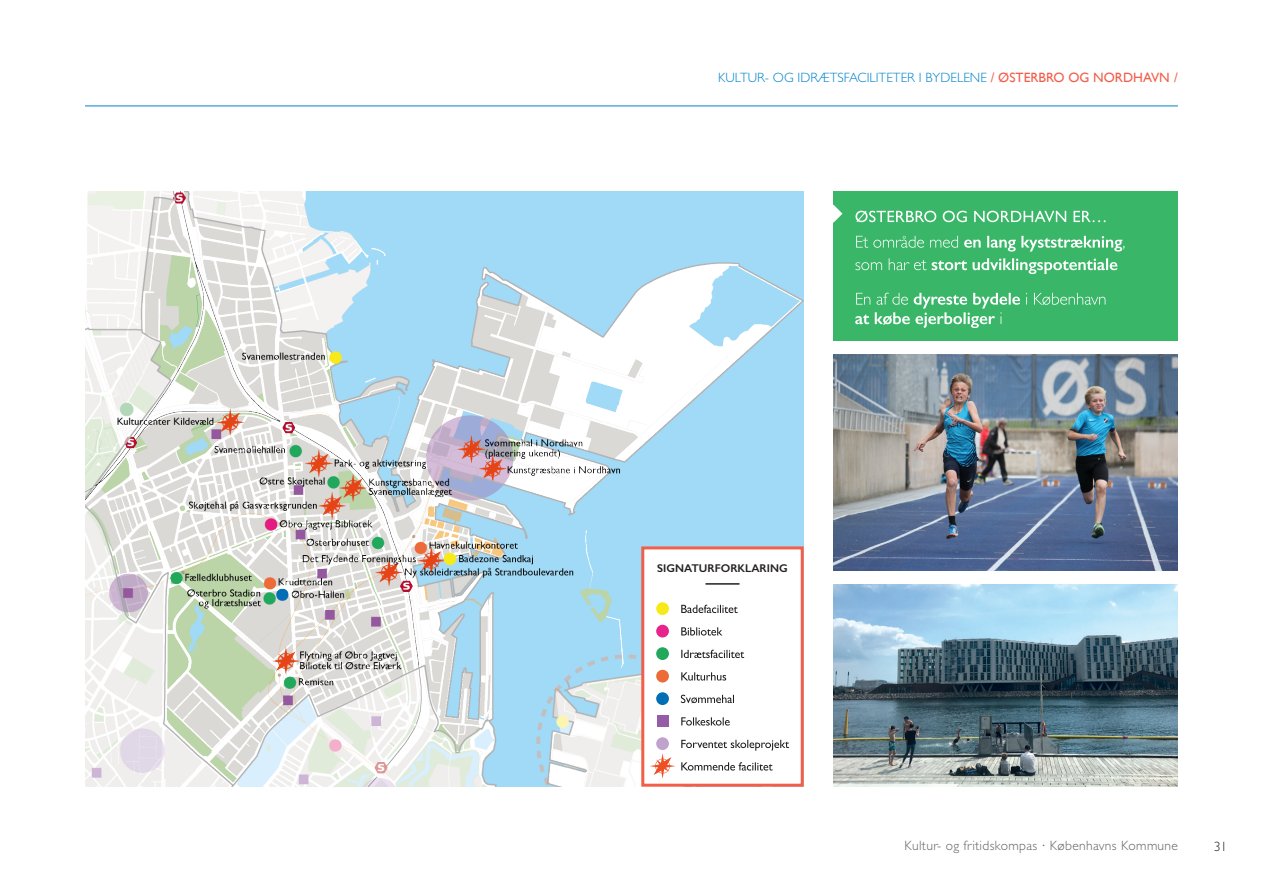
<style>
.page{position:relative;width:1263px;height:893px;background:#fff}
.page>*{position:absolute;margin:0;border:0;box-sizing:border-box;transform-origin:0 0}
.t1{font:300 13.5px "Gill Sans";color:#0084ca}
.t2{font:300 13.5px "Gill Sans";letter-spacing:.025em;color:#636366}
.t3{font:300 13.5px "Gill Sans";color:#231f20}
.t4{font:600 11.25px "Gill Sans";color:#231f20}
.s1{font-weight:400;color:#f15e4a}
</style>
<div class="page">
<hr style="left:85px;top:106px;width:1093px;height:1px;background:#0084ca">
<img style="left:85px;top:191px;width:719px;height:596px">
<div style="left:833px;top:191px;width:345px;height:150px;background:#39b667"></div>
<svg style="left:833px;top:205px;width:9px;height:18px"></svg>
<svg style="left:855px;top:293px;width:250px;height:35px"></svg>
<svg style="left:855px;top:258px;width:262px;height:16px"></svg>
<svg style="left:856px;top:236px;width:268px;height:16px"></svg>
<svg style="left:855px;top:211px;width:250px;height:11px"></svg>
<img style="left:833px;top:355px;width:345px;height:216px">
<img style="left:833px;top:585px;width:345px;height:202px">
<div style="left:643px;top:548px;width:159px;height:237px;background:#fff"></div>
<div style="left:641px;top:546px;width:163px;height:241px;border:3px solid #f15e4a"></div>
<hr style="left:705px;top:583px;width:34px;height:2px;background:#231f20">
<div style="left:656px;top:625px;width:13px;height:12px;background:#e8248c;border-radius:50%"></div>
<div style="left:656px;top:602px;width:13px;height:13px;background:#f8ea19;border-radius:50%"></div>
<div style="left:656px;top:647px;width:13px;height:13px;background:#22a85d;border-radius:50%"></div>
<div style="left:656px;top:670px;width:13px;height:12px;background:#ed6b38;border-radius:50%"></div>
<div style="left:656px;top:692px;width:13px;height:13px;background:#026eb6;border-radius:50%"></div>
<div style="left:656px;top:737px;width:13px;height:13px;background:#c0a3cd;border-radius:50%"></div>
<div style="left:657px;top:715px;width:11px;height:12px;background:#955da7"></div>
<svg style="left:681px;top:762px;width:91px;height:9px"></svg>
<svg style="left:681px;top:740px;width:108px;height:11px"></svg>
<svg style="left:681px;top:717px;width:49px;height:9px"></svg>
<svg style="left:681px;top:695px;width:53px;height:8px"></svg>
<svg style="left:681px;top:672px;width:45px;height:9px"></svg>
<svg style="left:681px;top:650px;width:63px;height:8px"></svg>
<svg style="left:681px;top:627px;width:41px;height:9px"></svg>
<svg style="left:681px;top:605px;width:57px;height:8px"></svg>
<svg style="left:650px;top:753px;width:25px;height:26px"></svg>
<p class="t1" style="left:718px;top:70px;width:461px">KULTUR- OG IDRÆTSFACILITETER I BYDELENE <span class="s1">/ ØSTERBRO OG NORDHAVN /</span></p>
<p class="t4" style="left:657px;top:564px;width:132px">SIGNATURFORKLARING</p>
<p class="t2" style="left:905px;top:837px;width:275px">Kultur- og fritidskompas · Københavns Kommune</p>
<p class="t3" style="left:1214px;top:839px;width:15px">31</p>
</div>
